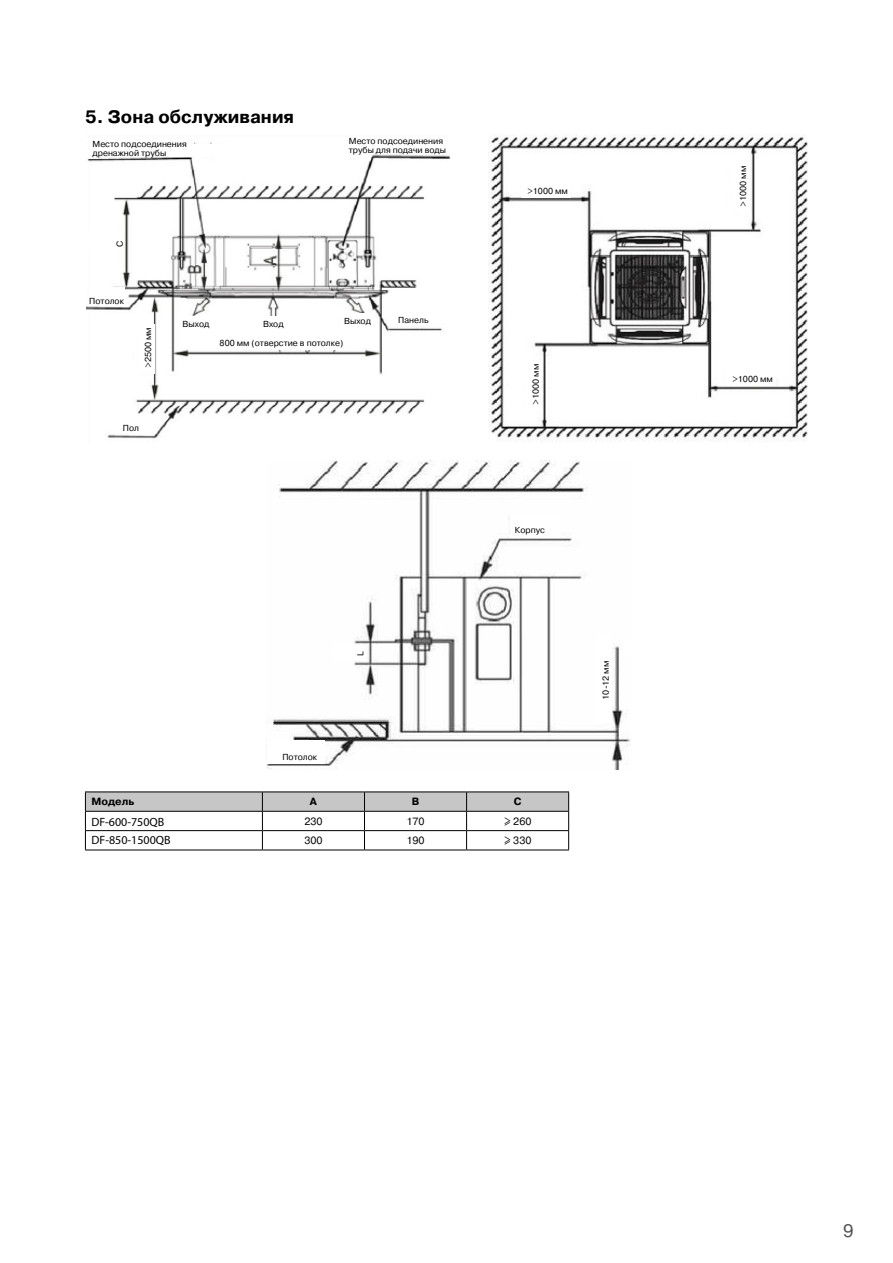
<style>
.page{position:relative;width:893px;height:1263px;background:#fff}
.page>*{position:absolute;margin:0;border:0;box-sizing:border-box;transform-origin:0 0}
.t1{font:700 18px "Pragmatica";color:#000}
.t2{font:18px "Pragmatica";color:#4f4f53}
.t3{font:12px "Myriad Pro";color:#000}
.t4{font:10.5px "Pragmatica";color:#000}
.t5{font:700 10.5px "Pragmatica";color:#000}
.t6{font:8.7px/8.7px "Pragmatica C";color:#000}
</style>
<div class="page">
<img style="left:86px;top:142px;width:364px;height:297px">
<img style="left:488px;top:134px;width:320px;height:307px">
<img style="left:267px;top:461px;width:363px;height:308px">
<div style="left:85px;top:144px;width:159px;height:13px;background:#fff"></div>
<div style="left:298px;top:138px;width:159px;height:15px;background:#fff"></div>
<div style="left:91px;top:287px;width:34px;height:19px;background:#fff"></div>
<div style="left:88px;top:231px;width:35px;height:18px;background:#fff"></div>
<div style="left:111px;top:415px;width:43px;height:18px;background:#fff"></div>
<div style="left:137px;top:325px;width:17px;height:49px;background:#fff"></div>
<div style="left:184px;top:317px;width:35px;height:18px;background:#fff"></div>
<div style="left:524px;top:362px;width:18px;height:49px;background:#fff"></div>
<div style="left:595px;top:637px;width:17px;height:87px;background:#fff"></div>
<div style="left:732px;top:163px;width:17px;height:50px;background:#fff"></div>
<div style="left:726px;top:368px;width:49px;height:17px;background:#fff"></div>
<div style="left:510px;top:514px;width:49px;height:24px;background:#fff"></div>
<div style="left:267px;top:741px;width:58px;height:23px;background:#fff"></div>
<div style="left:521px;top:180px;width:49px;height:17px;background:#fff"></div>
<div style="left:339px;top:314px;width:35px;height:18px;background:#fff"></div>
<div style="left:394px;top:307px;width:35px;height:18px;background:#fff"></div>
<div style="left:259px;top:317px;width:35px;height:18px;background:#fff"></div>
<div style="left:238px;top:331px;width:110px;height:18px;background:#fff"></div>
<div style="left:332px;top:645px;width:34px;height:16px;background:#fff"></div>
<hr style="left:85px;top:850px;width:177px;height:1px;background:#000">
<hr style="left:262px;top:850px;width:102px;height:1px;background:#000">
<hr style="left:364px;top:850px;width:103px;height:1px;background:#000">
<hr style="left:467px;top:850px;width:102px;height:1px;background:#000">
<hr style="left:85px;top:791px;width:177px;height:1px;background:#000">
<hr style="left:262px;top:791px;width:102px;height:1px;background:#000">
<hr style="left:364px;top:791px;width:103px;height:1px;background:#000">
<hr style="left:467px;top:791px;width:102px;height:1px;background:#000">
<svg style="left:85px;top:792px;width:484px;height:58px"></svg>
<hr style="left:85px;top:811px;width:177px;height:1px;background:#000">
<hr style="left:262px;top:811px;width:102px;height:1px;background:#000">
<hr style="left:364px;top:811px;width:103px;height:1px;background:#000">
<hr style="left:467px;top:811px;width:102px;height:1px;background:#000">
<h1 class="t1" style="left:85px;top:105px;width:211px">5. Зона обслуживания</h1>
<p class="t6" style="left:93px;top:140px;width:96px">Место подсоединения дренажной трубы</p>
<p class="t6" style="left:349px;top:137px;width:99px">Место подсоединения трубы для подачи воды</p>
<p class="t6" style="left:115px;top:247px;width:8px;rotate:-90deg">С</p>
<p class="t6" style="left:89px;top:296px;width:36px">Потолок</p>
<p class="t6" style="left:144px;top:368px;width:42px;rotate:-90deg">&gt;2500 мм</p>
<p class="t6" style="left:123px;top:423px;width:18px">Пол</p>
<p class="t6" style="left:183px;top:320px;width:28px">Выход</p>
<p class="t6" style="left:344px;top:317px;width:28px">Выход</p>
<p class="t6" style="left:398px;top:315px;width:32px">Панель</p>
<p class="t6" style="left:220px;top:315px;width:125px;line-height:19.2px;text-indent:43px">Вход<br>800 мм (отверстие в потолке)</p>
<p class="t6" style="left:527px;top:187px;width:42px">&gt;1000 мм</p>
<p class="t6" style="left:531px;top:405px;width:42px;rotate:-90deg">&gt;1000 мм</p>
<p class="t6" style="left:515px;top:525px;width:31px">Корпус</p>
<p class="t6" style="left:282px;top:752px;width:36px">Потолок</p>
<p class="t6" style="left:356px;top:656px;width:6px;rotate:-90deg">L</p>
<p class="t5" style="left:91px;top:795px;width:44px">Модель</p>
<p class="t5" style="left:310px;top:795px;width:9px">A</p>
<p class="t5" style="left:412px;top:795px;width:9px">B</p>
<p class="t5" style="left:514px;top:795px;width:9px">C</p>
<h2 class="t3" style="left:91px;top:814px;width:74px">DF-600-750QB</h2>
<p class="t4" style="left:304px;top:814px;width:20px">230</p>
<p class="t4" style="left:406px;top:814px;width:20px">170</p>
<p class="t4" style="left:504px;top:814px;width:29px">≥ 260</p>
<h2 class="t3" style="left:92px;top:832px;width:81px">DF-850-1500QB</h2>
<p class="t4" style="left:304px;top:834px;width:20px">300</p>
<p class="t4" style="left:406px;top:834px;width:20px">190</p>
<p class="t4" style="left:504px;top:834px;width:29px">≥ 330</p>
<p class="t6" style="left:602px;top:699px;width:40px;rotate:-90deg">10-12 мм</p>
<p class="t6" style="left:739px;top:207px;width:42px;rotate:-90deg">&gt;1000 мм</p>
<p class="t6" style="left:732px;top:375px;width:42px">&gt;1000 мм</p>
<h1 class="t2" style="left:843px;top:1220px;width:12px">9</h1>
</div>
